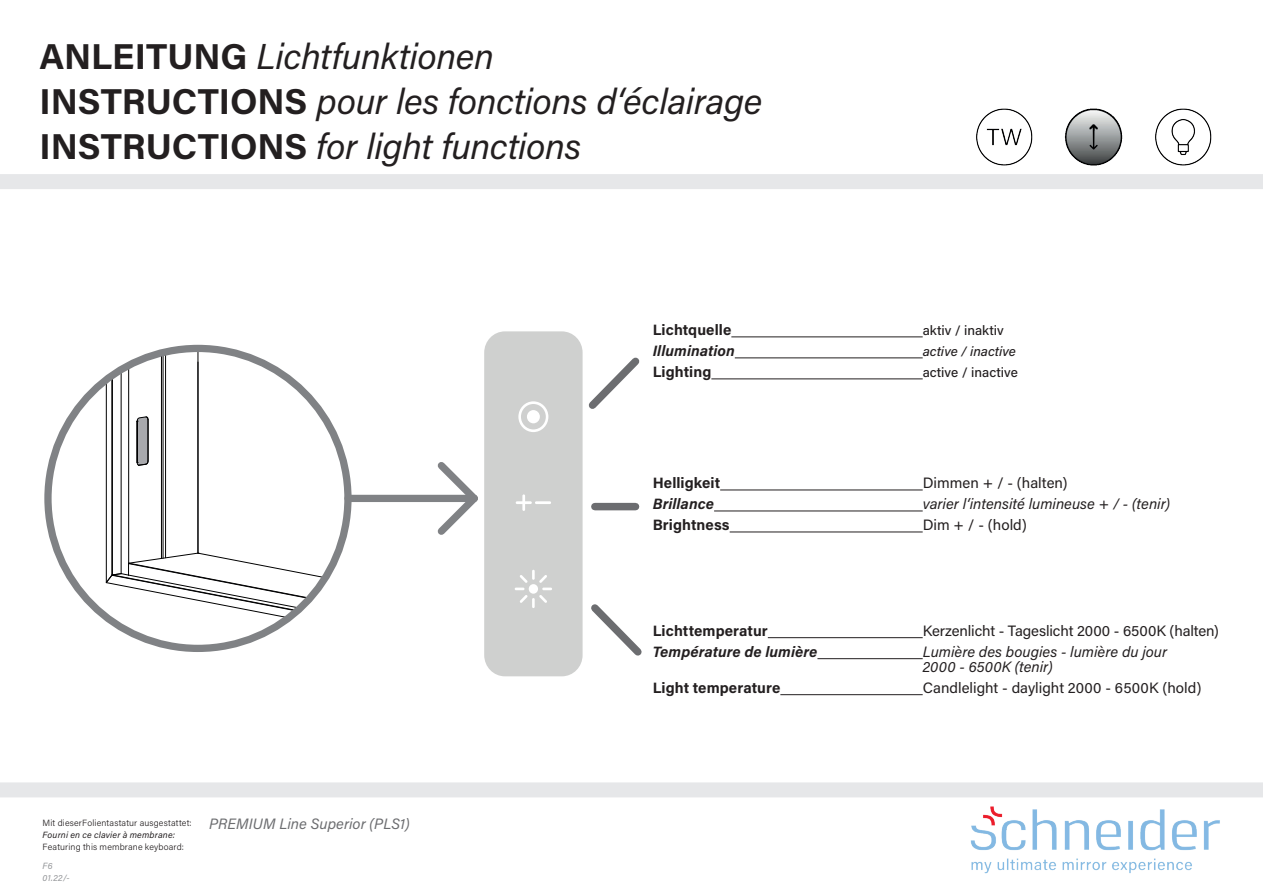
<style>
.page{position:relative;width:1263px;height:893px;background:#fff}
.page>*{position:absolute;margin:0;border:0;box-sizing:border-box;transform-origin:0 0}
.t1{font:italic 36px/45px "Acumin Pro";letter-spacing:-.01em;color:#231f20}
.t2{font:15px "Acumin Pro";color:#231f20}
.t3{font:italic 15px/15px "Acumin Pro";color:#231f20}
.t4{font:700 15px "Acumin Pro";letter-spacing:.005em;color:#231f20}
.t5{font:italic 700 15px "Acumin Pro";letter-spacing:.01em;color:#231f20}
.t6{font:italic 15px "Acumin Pro";letter-spacing:.005em;color:#6c6d70}
.t7{font:500 13.5px "Acumin Pro";color:#231f20}
.t8{font:italic 500 13.5px "Acumin Pro";color:#231f20}
.t9{font:300 9px "Acumin Pro";letter-spacing:.02em;color:#231f20}
.t10{font:italic 9px "Acumin Pro";letter-spacing:.02em;color:#231f20}
.t11{font:italic 9px/12px "Acumin Pro";color:#939598}
.s1{font-weight:700;font-style:normal}
</style>
<div class="page">
<div style="left:0;top:174px;width:1263px;height:15px;background:#e6e7e9"></div>
<div style="left:0;top:782px;width:1263px;height:15px;background:#e6e7e9"></div>
<img style="left:970px;top:806px;width:250px;height:68px">
<hr style="left:112px;top:375px;width:1px;height:200px;background:#000001">
<hr style="left:165px;top:352px;width:1px;height:206px;background:#000001">
<hr style="left:163px;top:352px;width:1px;height:206px;background:#000001">
<hr style="left:161px;top:353px;width:1px;height:205px;background:#000001">
<hr style="left:128px;top:365px;width:1px;height:198px;background:#000001">
<hr style="left:111px;top:376px;width:1px;height:199px;background:#000001">
<svg style="left:136px;top:416px;width:13px;height:50px"></svg>
<hr style="left:106px;top:380px;width:1px;height:202px;background:#000001">
<hr style="left:197px;top:348px;width:1px;height:205px;background:#000001">
<hr style="left:121px;top:370px;width:1px;height:204px;background:#000001">
<svg style="left:105px;top:552px;width:221px;height:67px"></svg>
<div style="left:348px;top:495px;width:126px;height:7px;background:#808285"></div>
<svg style="left:431px;top:462px;width:47px;height:73px"></svg>
<div style="left:44px;top:345px;width:308px;height:307px;border:7px solid #808285;border-radius:50%"></div>
<div style="left:484px;top:331px;width:99px;height:345px;background:#cfd0cf;border-radius:21px"></div>
<svg style="left:516px;top:494px;width:16px;height:17px"></svg>
<hr style="left:535px;top:501px;width:16px;height:3px;background:#fff">
<svg style="left:518px;top:401px;width:30px;height:31px"></svg>
<svg style="left:515px;top:570px;width:37px;height:38px"></svg>
<div style="left:529px;top:584px;width:9px;height:10px;background:#fff;border-radius:50%"></div>
<svg style="left:582px;top:351px;width:58px;height:65px"></svg>
<svg style="left:591px;top:604px;width:51px;height:52px"></svg>
<div style="left:595px;top:503px;width:40px;height:7px;background:#6c6d70"></div>
<img style="left:976px;top:108px;width:57px;height:58px">
<img style="left:1064px;top:108px;width:59px;height:58px">
<img style="left:1155px;top:108px;width:57px;height:58px">
<hr style="left:731px;top:336px;width:192px;height:1px;background:#231f20">
<hr style="left:735px;top:357px;width:188px;height:1px;background:#231f20">
<hr style="left:711px;top:378px;width:212px;height:1px;background:#231f20">
<hr style="left:720px;top:490px;width:203px;height:1px;background:#231f20">
<hr style="left:714px;top:511px;width:209px;height:1px;background:#231f20">
<hr style="left:730px;top:532px;width:193px;height:1px;background:#231f20">
<hr style="left:768px;top:637px;width:155px;height:1px;background:#231f20">
<hr style="left:817px;top:658px;width:106px;height:1px;background:#231f20">
<hr style="left:780px;top:694px;width:143px;height:1px;background:#231f20">
<h1 class="t1" style="left:40px;top:32px;width:724px"><span class="s1">ANLEITUNG</span> Lichtfunktionen<br><span class="s1">INSTRUCTIONS</span> pour les fonctions d‘éclairage<br><span class="s1">INSTRUCTIONS</span> for light functions</h1>
<p class="t4" style="left:653px;top:320px;width:80px">Lichtquelle</p>
<p class="t7" style="left:923px;top:321px;width:83px">aktiv / inaktiv</p>
<p class="t5" style="left:653px;top:340px;width:84px">Illumination</p>
<p class="t8" style="left:923px;top:342px;width:95px">active / inactive</p>
<p class="t4" style="left:653px;top:362px;width:60px">Lighting</p>
<p class="t7" style="left:923px;top:363px;width:97px">active / inactive</p>
<p class="t4" style="left:653px;top:473px;width:69px">Helligkeit</p>
<p class="t2" style="left:923px;top:473px;width:146px">Dimmen + / - (halten)</p>
<p class="t5" style="left:653px;top:494px;width:63px">Brillance</p>
<p class="t3" style="left:923px;top:496px;width:249px">varier l‘intensité lumineuse + / - (tenir)</p>
<p class="t4" style="left:653px;top:515px;width:78px">Brightness</p>
<p class="t2" style="left:923px;top:515px;width:106px">Dim + / - (hold)</p>
<p class="t9" style="left:43px;top:817px;width:151px">Mit dieserFolientastatur ausgestattet:</p>
<p class="t10" style="left:43px;top:829px;width:134px">Fourni en ce clavier à membrane:</p>
<p class="t9" style="left:43px;top:841px;width:143px">Featuring this membrane keyboard:</p>
<p class="t11" style="left:43px;top:859px;width:29px">F6<br>01.22/-</p>
<p class="t6" style="left:209px;top:814px;width:202px">PREMIUM Line Superior (PLS1)</p>
<p class="t4" style="left:653px;top:620px;width:117px">Lichttemperatur</p>
<p class="t2" style="left:923px;top:620px;width:298px">Kerzenlicht - Tageslicht 2000 - 6500K (halten)</p>
<p class="t5" style="left:653px;top:641px;width:166px">Température de lumière</p>
<p class="t3" style="left:923px;top:644px;width:246px">Lumière des bougies - lumière du jour<br>2000 - 6500K (tenir)</p>
<p class="t4" style="left:653px;top:677px;width:129px">Light temperature</p>
<p class="t2" style="left:923px;top:677px;width:280px">Candlelight - daylight 2000 - 6500K (hold)</p>
</div>
